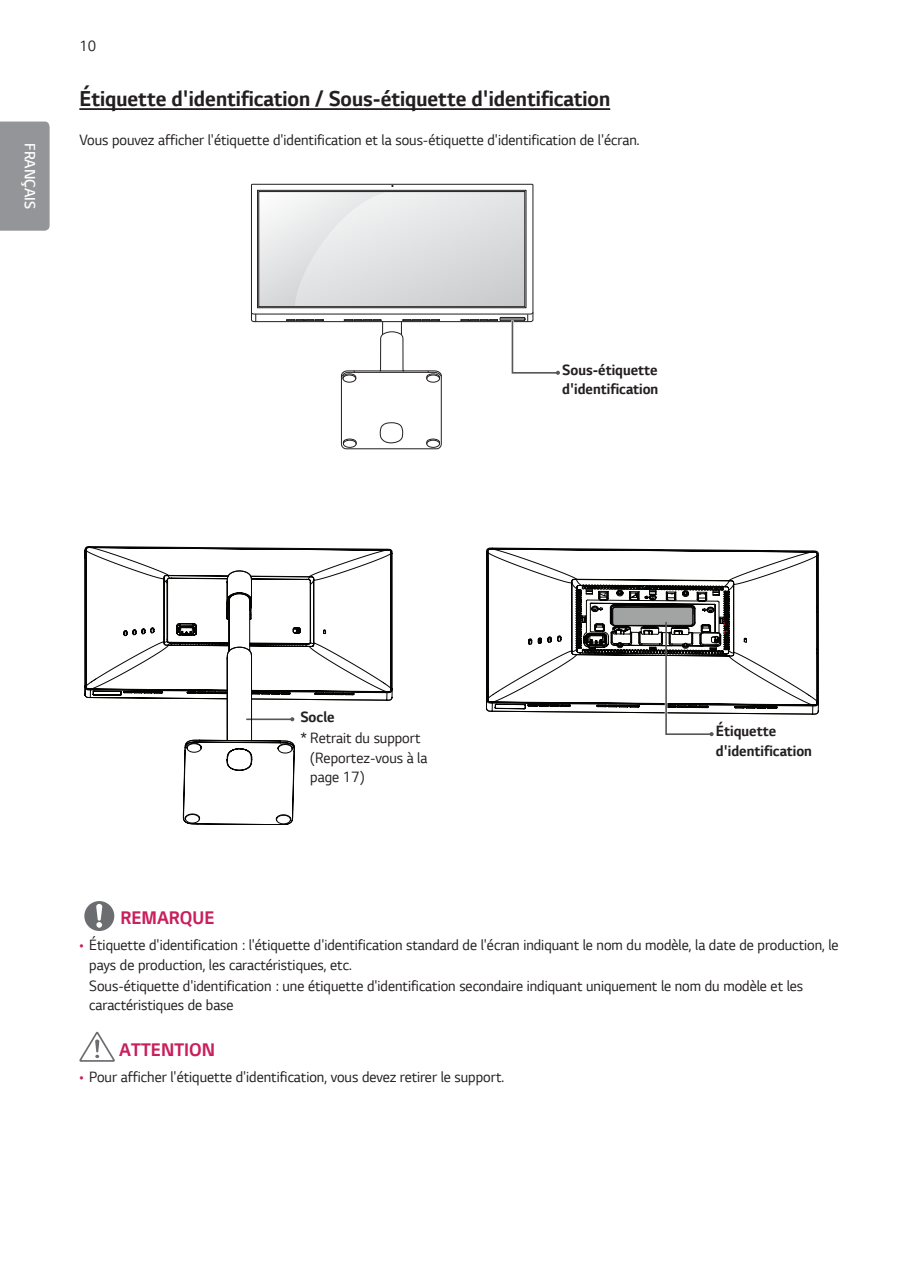
<style>
.page{position:relative;width:903px;height:1275px;background:#fff}
.page>*{position:absolute;margin:0;border:0;box-sizing:border-box;transform-origin:0 0}
.Title3{font:700 22.75px "LG Smart";color:#231f20;scale:.95 1}
.Warning{font:700 19.25px "LG Smart";color:#c8205d;scale:.95 1}
.Bullet_Indent{font:15.75px/19.2px "LG Smart";color:#231f20;scale:.95 1}
.Empty{font:15.75px "LG Smart";color:#231f20;scale:.95 1}
.t1{font:700 15.75px/19.2px "LG Smart";color:#231f20;scale:.95 1}
.t2{font:600 15.75px "LG Smart";color:#fff;scale:.95 1}
.s1{font-weight:700}
.s2{font-family:"Myriad Pro";color:#c8205d}
</style>
<div class="page">
<div style="left:0;top:122px;width:50px;height:109px;background:#939598"></div>
<hr style="left:79px;top:108px;width:531px;height:2px;background:#231f20">
<svg style="left:251px;top:183px;width:309px;height:267px"></svg>
<svg style="left:86px;top:547px;width:306px;height:152px"></svg>
<svg style="left:135px;top:550px;width:257px;height:274px"></svg>
<svg style="left:486px;top:549px;width:333px;height:188px"></svg>
<svg style="left:84px;top:901px;width:30px;height:30px"></svg>
<svg style="left:79px;top:1032px;width:36px;height:30px"></svg>
<p class="t2" style="left:40px;top:143px;width:71px;rotate:90deg">FRANÇAIS</p>
<p class="Bullet_Indent" style="left:79px;top:36px;width:19px">10</p>
<p class="Title3" style="left:79px;top:83px;width:560px">Étiquette d'identification / Sous-étiquette d'identification</p>
<p class="Empty" style="left:79px;top:129px;width:591px">Vous pouvez afficher l'étiquette d'identification et la sous-étiquette d'identification de l'écran.</p>
<p class="t1" style="left:562px;top:360px;width:103px">Sous-étiquette d'identification</p>
<p class="Bullet_Indent" style="left:300px;top:705px;width:128px;line-height:21.7px"><span class="s1">Socle<br></span>* Retrait du support</p>
<p class="Bullet_Indent" style="left:310px;top:747px;width:125px">(Reportez-vous à la page 17)</p>
<p class="t1" style="left:716px;top:721px;width:103px">Étiquette d'identification</p>
<p class="Warning" style="left:120px;top:904px;width:101px">REMARQUE</p>
<p class="Bullet_Indent" style="left:89px;top:935px;width:790px;text-indent:-10px"><span class="s2">•</span> Étiquette d'identification : l'étiquette d'identification standard de l'écran indiquant le nom du modèle, la date de production, le pays de production, les caractéristiques, etc.</p>
<p class="Bullet_Indent" style="left:89px;top:976px;width:753px">Sous-étiquette d'identification : une étiquette d'identification secondaire indiquant uniquement le nom du modèle et les caractéristiques de base</p>
<p class="Warning" style="left:119px;top:1036px;width:102px">ATTENTION</p>
<p class="Bullet_Indent" style="left:79px;top:1067px;width:449px"><span class="s2">•</span> Pour afficher l'étiquette d'identification, vous devez retirer le support.</p>
</div>
